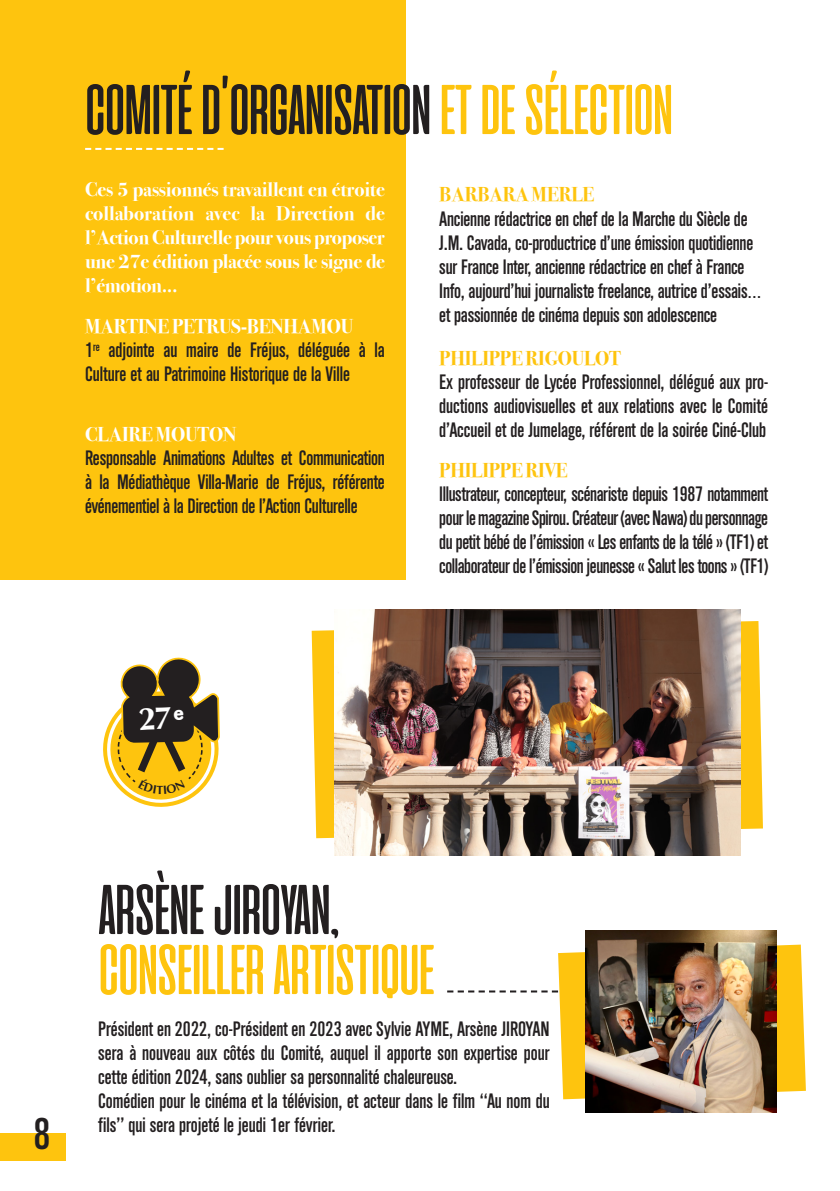
<style>
.page{position:relative;width:840px;height:1191px;background:#fff}
.page>*{position:absolute;margin:0;border:0;box-sizing:border-box;transform-origin:0 0}
.t1{font:83.4px "Cinematografica";letter-spacing:-.01em;color:#231f20}
.t2{font:83.4px "Cinematografica";letter-spacing:-.01em;color:#fec40e}
.t3{font:42.4px "Alpin Gothic CG No 2";color:#231f20}
.t4{font:20px/24px "Alpin Gothic CG No 2";letter-spacing:-.01em;color:#231f20}
.t5{font:700 20px/24px "Bodoni Svty Two ITCTT";letter-spacing:-.02em;color:#fff;text-align:justify}
.t6{font:700 20px "Bodoni Svty Two ITCTT";letter-spacing:-.01em;color:#fec40e}
.s1{color:#fec40e}
</style>
<div class="page">
<div style="left:0;top:1133px;width:66px;height:28px;background:#fec40e"></div>
<svg style="left:311px;top:621px;width:451px;height:217px;background:#fdcc32"></svg>
<div style="left:0;top:0;width:405px;height:580px;background:#fec40e"></div>
<svg style="left:85px;top:148px;width:138px;height:2px"></svg>
<img style="left:334px;top:609px;width:406px;height:246px">
<img style="left:585px;top:930px;width:191px;height:182px">
<img style="left:447px;top:944px;width:358px;height:155px">
<svg style="left:103px;top:657px;width:117px;height:150px"></svg>
<p class="t1" style="left:85px;top:61px;width:589px">COMITÉ D’ORGANISATION <span class="s1">ET DE SÉLECTION</span></p>
<p class="t5" style="left:85px;top:176px;width:301px">Ces 5 passionnés travaillent en étroite collaboration avec la Direction de l’Action Culturelle pour vous proposer une 27e édition placée sous le signe de l’émotion...</p>
<p class="t5" style="left:85px;top:313px;width:270px">MARTINE PETRUS-BENHAMOU</p>
<p class="t4" style="left:85px;top:338px;width:301px">1<sup>re</sup> adjointe au maire de Fréjus, déléguée à la<br>Culture et au Patrimoine Historique de la Ville</p>
<p class="t5" style="left:85px;top:420px;width:153px">CLAIRE MOUTON</p>
<p class="t4" style="left:85px;top:445px;width:301px;text-align:justify">Responsable Animations Adultes et Communication à la Médiathèque Villa-Marie de Fréjus, référente événementiel à la Direction de l’Action Culturelle</p>
<p class="t6" style="left:439px;top:177px;width:156px">BARBARA MERLE</p>
<p class="t4" style="left:439px;top:207px;width:323px">Ancienne rédactrice en chef de la Marche du Siècle de J.M. Cavada, co-productrice d’une émission quotidienne sur France Inter, ancienne rédactrice en chef à France Info, aujourd’hui journaliste freelance, autrice d’essais… et passionnée de cinéma depuis son adolescence</p>
<p class="t6" style="left:439px;top:341px;width:183px">PHILIPPE RIGOULOT</p>
<p class="t4" style="left:439px;top:370px;width:330px;text-align:justify">Ex professeur de Lycée Professionnel, délégué aux pro&shy;ductions audiovisuelles et aux relations avec le Comité d’Accueil et de Jumelage, référent de la soirée Ciné-Club</p>
<p class="t6" style="left:439px;top:453px;width:130px">PHILIPPE RIVE</p>
<p class="t4" style="left:439px;top:482px;width:330px;text-align:justify">Illustrateur, concepteur, scénariste depuis 1987 notamment pour le magazine Spirou. Créateur (avec Nawa) du personnage du petit bébé de l’émission « Les enfants de la télé » (TF1) et collaborateur de l’émission jeunesse « Salut les toons » (TF1)</p>
<h2 class="t3" style="left:33px;top:1109px;width:19px">8</h2>
<p class="t1" style="left:98px;top:861px;width:242px">ARSÈNE JIROYAN,</p>
<p class="t2" style="left:98px;top:921px;width:337px">CONSEILLER ARTISTIQUE</p>
<p class="t4" style="left:98px;top:1017px;width:453px">Président en 2022, co-Président en 2023 avec Sylvie AYME, Arsène JIROYAN</p>
<p class="t4" style="left:98px;top:1041px;width:453px">sera à nouveau aux côtés du Comité, auquel il apporte son expertise pour cette édition 2024, sans oublier sa personnalité chaleureuse.</p>
<p class="t4" style="left:98px;top:1089px;width:453px">Comédien pour le cinéma et la télévision, et acteur dans le film ‘‘Au nom du fils’’ qui sera projeté le jeudi 1er février.</p>
</div>
